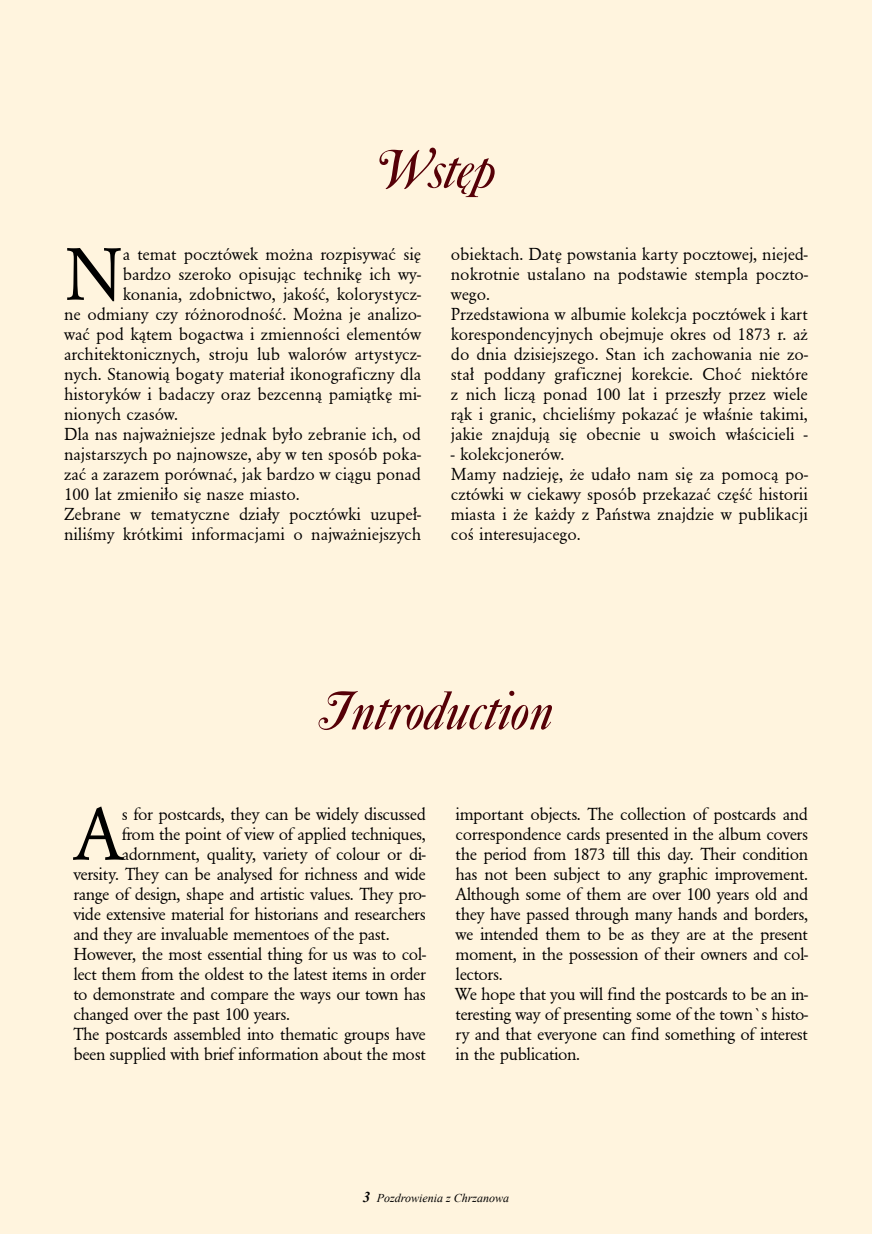
<style>
.page{position:relative;width:872px;height:1234px;background:#fff}
.page>*{position:absolute;margin:0;border:0;box-sizing:border-box;transform-origin:0 0}
.t1{font:78px "URW Garamond TCE";color:#000}
.t2{font:italic 57px "Caslon No 540 Swa DCE";color:#560007}
.t3{font:18px/20px "URW Garamond TCE";letter-spacing:-.01em;color:#000}
.t4{font:italic 12px "Times New Roman";color:#000}
.s1{font-weight:700;font-size:15px}
</style>
<div class="page">
<div style="left:0;top:0;width:872px;height:1233px;background:#fff4de"></div>
<h2 class="t2" style="left:376px;top:139px;width:121px">Wstęp</h2>
<h1 class="t1" style="left:64px;top:229px;width:60px">N</h1>
<p class="t3" style="left:123px;top:244px;width:300px">a temat pocztówek można rozpisywać się</p>
<p class="t3" style="left:123px;top:264px;width:300px">bardzo szeroko opisując technikę ich wy-</p>
<p class="t3" style="left:123px;top:284px;width:300px">konania, zdobnictwo, jakość, kolorystycz-</p>
<p class="t3" style="left:64px;top:304px;width:358px">ne odmiany czy różnorodność. Można je analizo-</p>
<p class="t3" style="left:64px;top:324px;width:358px">wać pod kątem bogactwa i zmienności elementów</p>
<p class="t3" style="left:64px;top:344px;width:358px">architektonicznych, stroju lub walorów artystycz-</p>
<p class="t3" style="left:64px;top:364px;width:358px">nych. Stanowią bogaty materiał ikonograficzny dla</p>
<p class="t3" style="left:64px;top:384px;width:358px">historyków i badaczy oraz bezcenną pamiątkę mi-</p>
<p class="t3" style="left:64px;top:404px;width:116px">nionych czasów.</p>
<p class="t3" style="left:64px;top:424px;width:358px">Dla nas najważniejsze jednak było zebranie ich, od</p>
<p class="t3" style="left:64px;top:444px;width:358px">najstarszych po najnowsze, aby w ten sposób poka-</p>
<p class="t3" style="left:64px;top:464px;width:358px">zać a zarazem porównać, jak bardzo w ciągu ponad</p>
<p class="t3" style="left:64px;top:484px;width:237px">100 lat zmieniło się nasze miasto.</p>
<p class="t3" style="left:64px;top:504px;width:358px">Zebrane w tematyczne działy pocztówki uzupeł-</p>
<p class="t3" style="left:64px;top:524px;width:358px">niliśmy krótkimi informacjami o najważniejszych</p>
<p class="t3" style="left:451px;top:244px;width:358px">obiektach. Datę powstania karty pocztowej, niejed&shy;nokrotnie ustalano na podstawie stempla poczto&shy;wego.<br>Przedstawiona w albumie kolekcja pocztówek i kart korespondencyjnych obejmuje okres od 1873 r. aż do dnia dzisiejszego. Stan ich zachowania nie zo&shy;stał poddany graficznej korekcie. Choć niektóre z nich liczą ponad 100 lat i przeszły przez wiele rąk i granic, chcieliśmy pokazać je właśnie takimi, jakie znajdują się obecnie u swoich właścicieli -</p>
<p class="t3" style="left:451px;top:444px;width:358px">- kolekcjonerów.<br>Mamy nadzieję, że udało nam się za pomocą po&shy;cztówki w ciekawy sposób przekazać część historii miasta i że każdy z Państwa znajdzie w publikacji coś interesujacego.</p>
<h2 class="t2" style="left:319px;top:680px;width:235px">Introduction</h2>
<h1 class="t1" style="left:73px;top:788px;width:51px">A</h1>
<p class="t3" style="left:122px;top:803px;width:306px">s for postcards, they can be widely discussed</p>
<p class="t3" style="left:122px;top:823px;width:306px">from the point of view of applied techniques,</p>
<p class="t3" style="left:122px;top:843px;width:306px">adornment, quality, variety of colour or di-</p>
<p class="t3" style="left:73px;top:863px;width:354px">versity. They can be analysed for richness and wide</p>
<p class="t3" style="left:73px;top:883px;width:354px">range of design, shape and artistic values. They pro-</p>
<p class="t3" style="left:73px;top:903px;width:354px">vide extensive material for historians and researchers</p>
<p class="t3" style="left:73px;top:923px;width:318px">and they are invaluable mementoes of the past.</p>
<p class="t3" style="left:73px;top:943px;width:354px">However, the most essential thing for us was to col-</p>
<p class="t3" style="left:73px;top:963px;width:354px">lect them from the oldest to the latest items in order</p>
<p class="t3" style="left:73px;top:983px;width:354px">to demonstrate and compare the ways our town has</p>
<p class="t3" style="left:73px;top:1003px;width:218px">changed over the past 100 years.</p>
<p class="t3" style="left:73px;top:1023px;width:354px">The postcards assembled into thematic groups have</p>
<p class="t3" style="left:73px;top:1043px;width:354px">been supplied with brief information about the most</p>
<p class="t3" style="left:455px;top:803px;width:354px">important objects. The collection of postcards and correspondence cards presented in the album covers the period from 1873 till this day. Their condition has not been subject to any graphic improvement.<br>Although some of them are over 100 years old and they have passed through many hands and borders, we intended them to be as they are at the present moment, in the possession of their owners and col&shy;lectors.<br>We hope that you will find the postcards to be an in&shy;teresting way of presenting some of the town`s histo&shy;ry and that everyone can find something of interest in the publication.</p>
<p class="t4" style="left:363px;top:1189px;width:148px"><span class="s1">3</span> Pozdrowienia z Chrzanowa</p>
</div>
